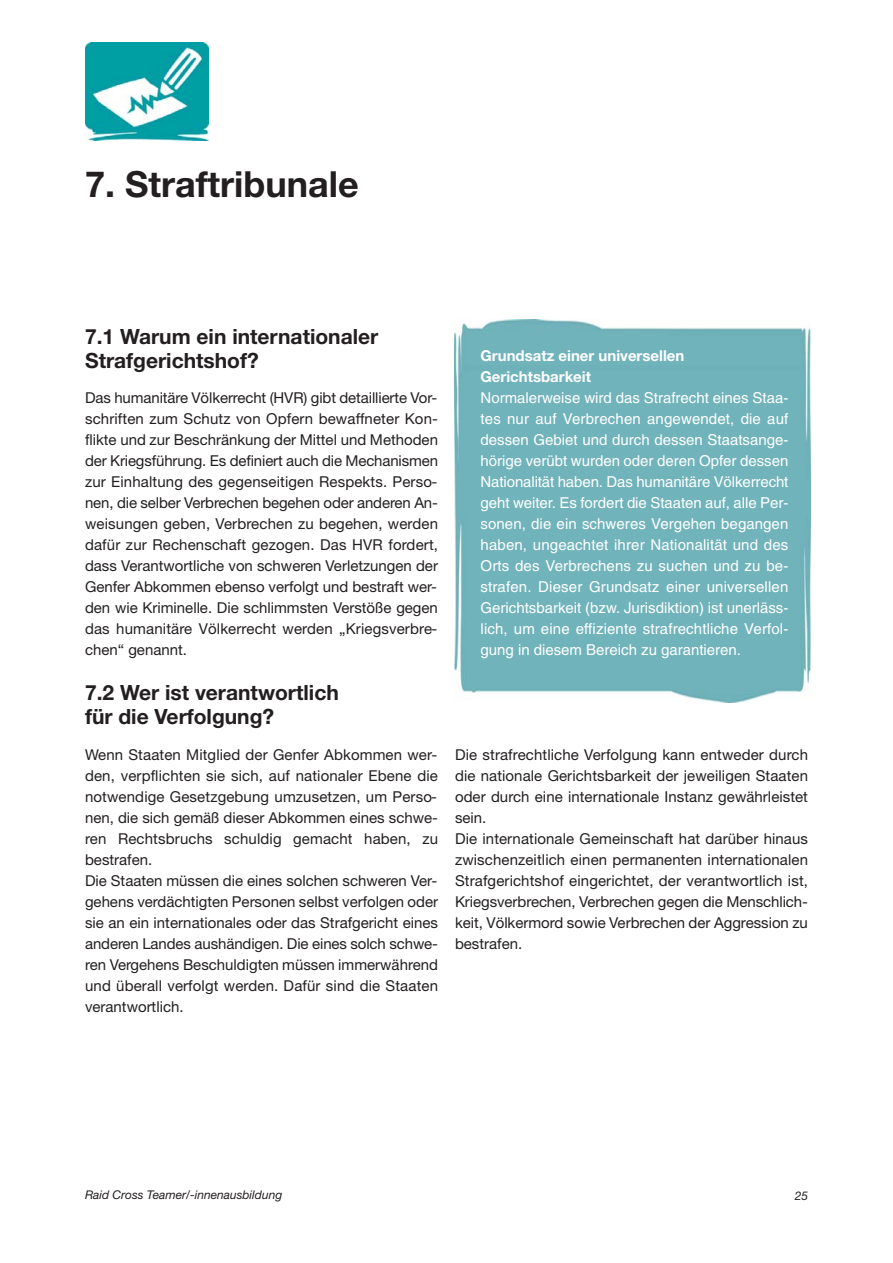
<style>
.page{position:relative;width:893px;height:1263px;background:#fff}
.page>*{position:absolute;margin:0;border:0;box-sizing:border-box;transform-origin:0 0}
.t1{font:700 36px "Helvetica Neue";color:#231f20}
.t2{font:700 21px/24px "Helvetica Neue";color:#231f20}
.t3{font:15px/21px "Helvetica Neue";letter-spacing:.005em;color:#231f20}
.t4{font:15px/21px "Helvetica";color:#fff;text-align:justify}
.t5{font:700 15px/21px "Helvetica Neue";color:#fff}
.t6{font:italic 12px "Helvetica Neue";color:#231f20}
</style>
<div class="page">
<div style="left:454px;top:320px;width:356px;height:382px;background:#70b3bb"></div>
<img style="left:85px;top:43px;width:123px;height:97px">
<h1 class="t1" style="left:85px;top:171px;width:275px">7. Straftribunale</h1>
<h2 class="t2" style="left:85px;top:326px;width:295px">7.1 Warum ein internationaler<br>Strafgerichtshof?</h2>
<p class="t3" style="left:85px;top:389px;width:354px;text-align:justify">Das humanitäre Völkerrecht (HVR) gibt detaillierte Vor&shy;schriften zum Schutz von Opfern bewaffneter Kon&shy;flikte und zur Beschränkung der Mittel und Methoden der Kriegsführung. Es definiert auch die Mechanismen zur Einhaltung des gegenseitigen Respekts. Perso&shy;nen, die selber Verbrechen begehen oder anderen An&shy;weisungen geben, Verbrechen zu begehen, werden dafür zur Rechenschaft gezogen. Das HVR fordert, dass Verantwortliche von schweren Verletzungen der Genfer Abkommen ebenso verfolgt und bestraft wer&shy;den wie Kriminelle. Die schlimmsten Verstöße gegen das humanitäre Völkerrecht werden „Kriegsverbre&shy;chen“ genannt.</p>
<h2 class="t2" style="left:85px;top:683px;width:255px">7.2 Wer ist verantwortlich für die Verfolgung?</h2>
<p class="t3" style="left:85px;top:746px;width:354px">Wenn Staaten Mitglied der Genfer Abkommen wer&shy;den, verpflichten sie sich, auf nationaler Ebene die notwendige Gesetzgebung umzusetzen, um Perso&shy;nen, die sich gemäß dieser Abkommen eines schwe&shy;ren Rechtsbruchs schuldig gemacht haben, zu bestrafen.<br>Die Staaten müssen die eines solchen schweren Ver&shy;gehens verdächtigten Personen selbst verfolgen oder sie an ein internationales oder das Strafgericht eines anderen Landes aushändigen. Die eines solch schwe&shy;ren Vergehens Beschuldigten müssen immerwährend und überall verfolgt werden. Dafür sind die Staaten verantwortlich.</p>
<p class="t3" style="left:455px;top:746px;width:354px">Die strafrechtliche Verfolgung kann entweder durch die nationale Gerichtsbarkeit der jeweiligen Staaten oder durch eine internationale Instanz gewährleistet sein.<br>Die internationale Gemeinschaft hat darüber hinaus zwischenzeitlich einen permanenten internationalen Strafgerichtshof eingerichtet, der verantwortlich ist, Kriegsverbrechen, Verbrechen gegen die Menschlich&shy;keit, Völkermord sowie Verbrechen der Aggression zu bestrafen.</p>
<p class="t5" style="left:480px;top:347px;width:205px">Grundsatz einer universellen<br>Gerichtsbarkeit</p>
<p class="t4" style="left:480px;top:389px;width:309px">Normalerweise wird das Strafrecht eines Staa&shy;tes nur auf Verbrechen angewendet, die auf dessen Gebiet und durch dessen Staatsange&shy;hörige verübt wurden oder deren Opfer dessen Nationalität haben. Das humanitäre Völkerrecht geht weiter. Es fordert die Staaten auf, alle Per&shy;sonen, die ein schweres Vergehen begangen haben, ungeachtet ihrer Nationalität und des Orts des Verbrechens zu suchen und zu be&shy;strafen. Dieser Grundsatz einer universellen Gerichtsbarkeit (bzw. Jurisdiktion) ist unerläss&shy;lich, um eine effiziente strafrechtliche Verfol&shy;gung in diesem Bereich zu garantieren.</p>
<p class="t6" style="left:85px;top:1190px;width:199px">Raid Cross Teamer/-innenausbildung</p>
<p class="t6" style="left:795px;top:1192px;width:15px">25</p>
</div>
